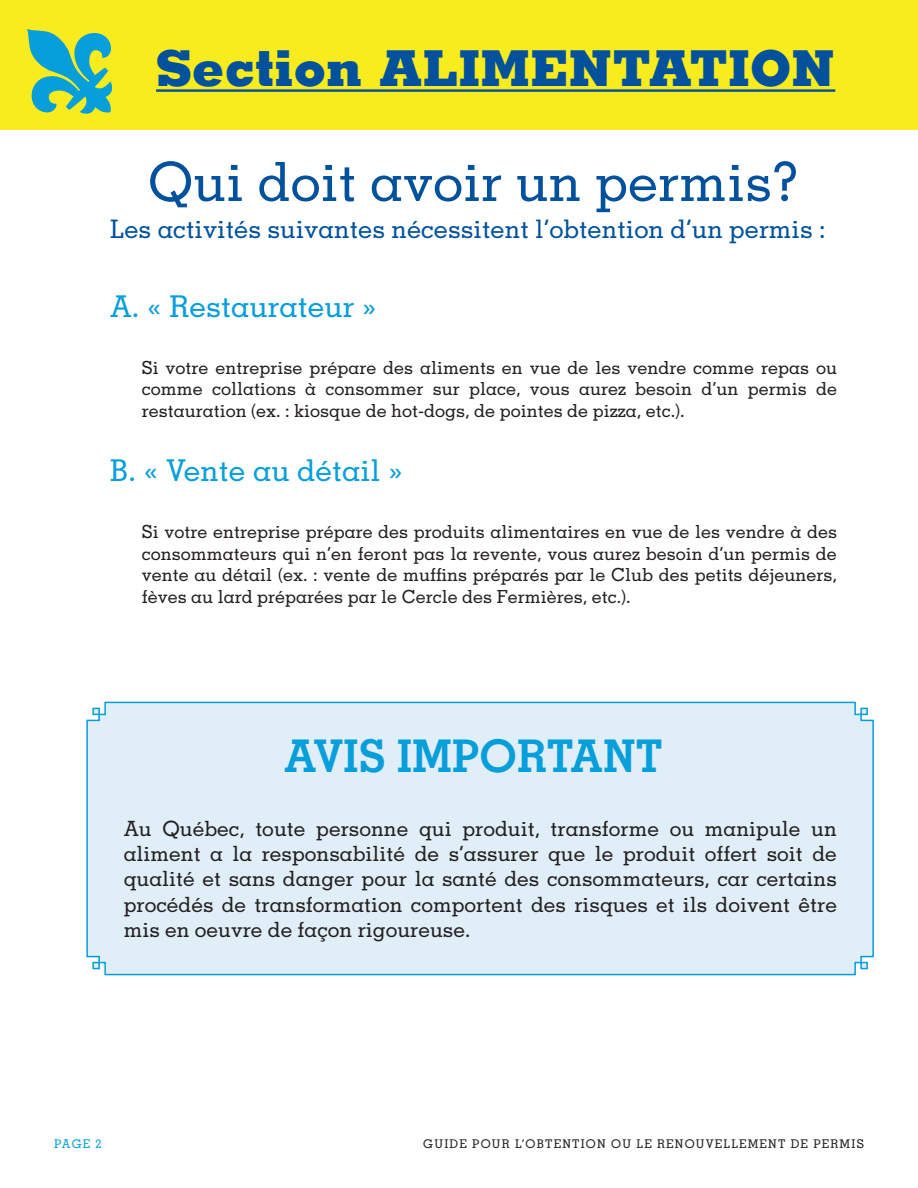
<style>
.page{position:relative;width:918px;height:1188px;background:#fff}
.page>*{position:absolute;margin:0;border:0;box-sizing:border-box;transform-origin:0 0}
.t1{font:500 54px "Memphis LT Std";color:#01519c}
.t2{font:800 49.5px "Memphis LT Std";color:#01519c}
.t3{font:700 45px "Memphis LT Std";color:#069edb}
.t4{font:500 30px "Memphis LT Std";color:#069edb}
.t5{font:500 25.5px "Memphis LT Std";color:#01519c}
.t6{font:500 21px/25.2px "Memphis LT Std";color:#231f20;text-align:justify}
.t7{font:500 18px/21.6px "Memphis LT Std";color:#231f20;text-align:justify}
.t8{font:500 12px "Memphis LT Std";letter-spacing:.1em;color:#231f20}
.t9{font:500 12px "Memphis LT Std";color:#069edb}
</style>
<div class="page">
<div style="left:0;top:0;width:918px;height:130px;background:#f9ec1e"></div>
<div style="left:86px;top:701px;width:788px;height:275px;background:#e0eef8"></div>
<svg style="left:27px;top:29px;width:86px;height:85px"></svg>
<hr style="left:156px;top:89px;width:679px;height:3px;background:#01519c">
<p class="t2" style="left:156px;top:36px;width:681px">Section ALIMENTATION</p>
<p class="t1" style="left:148px;top:149px;width:652px">Qui doit avoir un permis?</p>
<p class="t5" style="left:110px;top:214px;width:717px">Les activités suivantes nécessitent l’obtention d’un permis :</p>
<p class="t4" style="left:110px;top:288px;width:268px">A. « Restaurateur »</p>
<p class="t7" style="left:142px;top:356px;width:697px">Si votre entreprise prépare des aliments en vue de les vendre comme repas ou comme collations à consommer sur place, vous aurez besoin d’un permis de restauration (ex. : kiosque de hot-dogs, de pointes de pizza, etc.).</p>
<p class="t4" style="left:110px;top:452px;width:294px">B. « Vente au détail »</p>
<p class="t7" style="left:142px;top:521px;width:697px">Si votre entreprise prépare des produits alimentaires en vue de les vendre à des consommateurs qui n’en feront pas la revente, vous aurez besoin d’un permis de vente au détail (ex. : vente de muffins préparés par le Club des petits déjeuners, fèves au lard préparées par le Cercle des Fermières, etc.).</p>
<p class="t3" style="left:284px;top:728px;width:380px">AVIS IMPORTANT</p>
<p class="t6" style="left:124px;top:816px;width:715px">Au Québec, toute personne qui produit, transforme ou manipule un aliment a la responsabilité de s’assurer que le produit offert soit de qualité et sans danger pour la santé des consommateurs, car certains procédés de transformation comportent des risques et ils doivent être mis en oeuvre de façon rigoureuse.</p>
<p class="t9" style="left:54px;top:1136px;width:49px">PAGE 2</p>
<p class="t8" style="left:423px;top:1136px;width:442px">GUIDE POUR L’OBTENTION OU LE RENOUVELLEMENT DE PERMIS</p>
</div>
